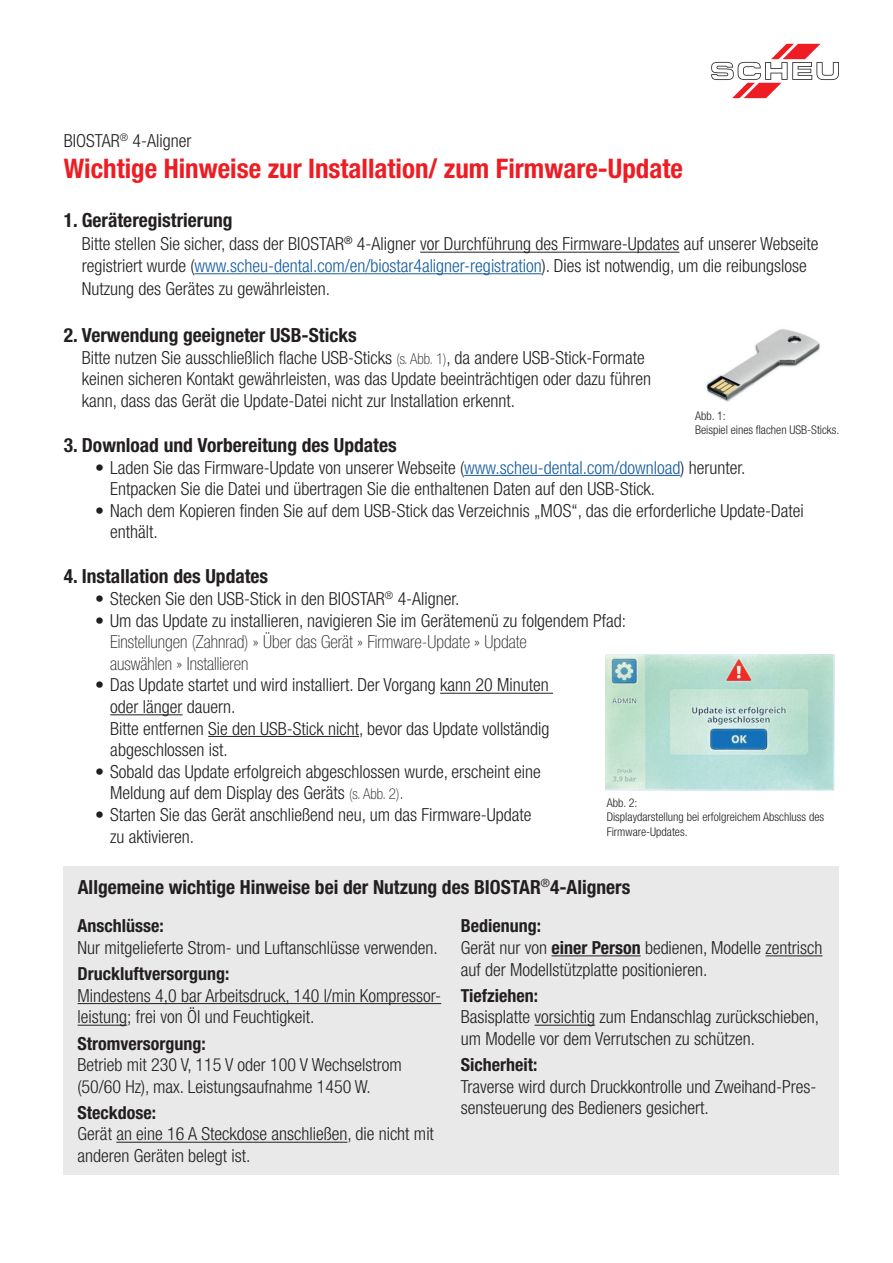
<style>
.page{position:relative;width:893px;height:1263px;background:#fff}
.page>*{position:absolute;margin:0;border:0;box-sizing:border-box;transform-origin:0 0}
.t1{font:700 condensed 27px "Helvetica Neue LT Pro";color:#ee1d23}
.t2{font:700 condensed 19.5px "Helvetica Neue LT Pro";color:#231f20}
.t3{font:300 condensed 18px/21.6px "Helvetica Neue LT Pro";color:#231f20}
.t4{font:100 condensed 18px/21.6px "Helvetica Neue LT Pro";color:#231f20}
.t5{font:700 condensed 18px "Helvetica Neue LT Pro";color:#231f20}
.t6{font:300 condensed 12px/14.4px "Helvetica Neue LT Pro";color:#231f20}
.s1{color:#175d9e}
.s2{font-weight:100;font-size:15px}
.s3{font-weight:100}
.s4{font-weight:700}
</style>
<div class="page">
<svg style="left:711px;top:44px;width:128px;height:54px"></svg>
<hr style="left:420px;top:252px;width:259px;height:1px;background:#231f20">
<hr style="left:194px;top:273px;width:348px;height:1px;background:#175d9e">
<hr style="left:464px;top:475px;width:216px;height:1px;background:#175d9e">
<hr style="left:440px;top:693px;width:113px;height:1px;background:#231f20">
<hr style="left:110px;top:714px;width:73px;height:1px;background:#231f20">
<hr style="left:208px;top:736px;width:151px;height:1px;background:#231f20">
<img style="left:705px;top:329px;width:115px;height:73px">
<img style="left:605px;top:655px;width:229px;height:136px">
<div style="left:64px;top:866px;width:775px;height:308px;background:#e9e9e9"></div>
<hr style="left:78px;top:1003px;width:363px;height:1px;background:#231f20">
<hr style="left:78px;top:1025px;width:49px;height:1px;background:#231f20">
<hr style="left:116px;top:1142px;width:231px;height:1px;background:#231f20">
<hr style="left:551px;top:955px;width:90px;height:1px;background:#231f20">
<hr style="left:765px;top:955px;width:57px;height:1px;background:#231f20">
<hr style="left:534px;top:1025px;width:61px;height:1px;background:#231f20">
<p class="t3" style="left:64px;top:129px;width:129px">BIOSTAR<sup>®</sup> 4-Aligner</p>
<h1 class="t1" style="left:64px;top:152px;width:621px">Wichtige Hinweise zur Installation/ zum Firmware-Update</h1>
<p class="t2" style="left:64px;top:208px;width:170px">1. Geräteregistrierung</p>
<p class="t3" style="left:82px;top:233px;width:738px">Bitte stellen Sie sicher, dass der BIOSTAR<sup>®</sup> 4-Aligner vor Durchführung des Firmware-Updates auf unserer Webseite registriert wurde (<span class="s1">www.scheu-dental.com/en/biostar4aligner-registration</span>). Dies ist notwendig, um die reibungslose</p>
<p class="t3" style="left:82px;top:278px;width:250px">Nutzung des Gerätes zu gewährleisten.</p>
<p class="t2" style="left:64px;top:323px;width:295px">2. Verwendung geeigneter USB-Sticks</p>
<p class="t3" style="left:82px;top:346px;width:571px">Bitte nutzen Sie ausschließlich flache USB-Sticks <span class="s2">(s. Abb. 1)</span>, da andere USB-Stick-Formate keinen sicheren Kontakt gewährleisten, was das Update beeinträchtigen oder dazu führen kann, dass das Gerät die Update-Datei nicht zur Installation erkennt.</p>
<p class="t2" style="left:64px;top:433px;width:334px">3. Download und Vorbereitung des Updates</p>
<p class="t3" style="left:110px;top:456px;width:636px;text-indent:-15px">• Laden Sie das Firmware-Update von unserer Webseite (<span class="s1">www.scheu-dental.com/download</span>) herunter.<br>Entpacken Sie die Datei und übertragen Sie die enthaltenen Daten auf den USB-Stick.</p>
<p class="t3" style="left:110px;top:499px;width:695px;text-indent:-15px">• Nach dem Kopieren finden Sie auf dem USB-Stick das Verzeichnis „MOS“, das die erforderliche Update-Datei enthält.</p>
<p class="t2" style="left:64px;top:565px;width:206px">4. Installation des Updates</p>
<p class="t3" style="left:95px;top:588px;width:366px">• Stecken Sie den USB-Stick in den BIOSTAR<sup>®</sup> 4-Aligner.</p>
<p class="t3" style="left:95px;top:609px;width:532px">• Um das Update zu installieren, navigieren Sie im Gerätemenü zu folgendem Pfad:</p>
<p class="t4" style="left:110px;top:632px;width:418px">Einstellungen (Zahnrad) » Über das Gerät » Firmware-Update » Update auswählen » Installieren</p>
<p class="t3" style="left:110px;top:674px;width:441px;text-indent:-15px">• Das Update startet und wird installiert. Der Vorgang kann 20 Minuten oder länger dauern.<br>Bitte entfernen Sie den USB-Stick nicht, bevor das Update vollständig abgeschlossen ist.</p>
<p class="t3" style="left:110px;top:760px;width:432px;text-indent:-15px">• Sobald das Update erfolgreich abgeschlossen wurde, erscheint eine<br>Meldung auf dem Display des Geräts <span class="s2">(s. Abb. 2)</span><span class="s3">.</span></p>
<p class="t3" style="left:110px;top:804px;width:423px;text-indent:-15px">• Starten Sie das Gerät anschließend neu, um das Firmware-Update zu aktivieren.</p>
<p class="t6" style="left:695px;top:408px;width:146px">Abb. 1:<br>Beispiel eines flachen USB-Sticks.</p>
<p class="t6" style="left:607px;top:795px;width:219px">Abb. 2:<br>Displaydarstellung bei erfolgreichem Abschluss des<br>Firmware-Updates.</p>
<p class="t2" style="left:78px;top:875px;width:554px">Allgemeine wichtige Hinweise bei der Nutzung des BIOSTAR<sup>®</sup>4-Aligners</p>
<p class="t5" style="left:78px;top:915px;width:88px">Anschlüsse:</p>
<p class="t3" style="left:78px;top:937px;width:362px">Nur mitgelieferte Strom- und Luftanschlüsse verwenden.</p>
<p class="t5" style="left:78px;top:963px;width:153px">Druckluftversorgung:</p>
<p class="t3" style="left:78px;top:984px;width:365px">Mindestens 4,0 bar Arbeitsdruck, 140 l/min Kompressor&shy;leistung; frei von Öl und Feuchtigkeit.</p>
<p class="t5" style="left:78px;top:1032px;width:130px">Stromversorgung:</p>
<p class="t3" style="left:78px;top:1054px;width:326px">Betrieb mit 230 V, 115 V oder 100 V Wechselstrom (50/60 Hz), max. Leistungsaufnahme 1450 W.</p>
<p class="t5" style="left:78px;top:1101px;width:80px">Steckdose:</p>
<p class="t3" style="left:78px;top:1123px;width:358px">Gerät an eine 16 A Steckdose anschließen, die nicht mit anderen Geräten belegt ist.</p>
<p class="t3" style="left:461px;top:915px;width:363px"><span class="s4">Bedienung:<br></span>Gerät nur von <span class="s4">einer Person</span> bedienen, Modelle zentrisch auf der Modellstützplatte positionieren.</p>
<p class="t5" style="left:461px;top:984px;width:79px">Tiefziehen:</p>
<p class="t3" style="left:461px;top:1006px;width:360px">Basisplatte vorsichtig zum Endanschlag zurückschieben, um Modelle vor dem Verrutschen zu schützen.</p>
<p class="t5" style="left:461px;top:1054px;width:78px">Sicherheit:</p>
<p class="t3" style="left:461px;top:1075px;width:357px">Traverse wird durch Druckkontrolle und Zweihand-Pres&shy;sensteuerung des Bedieners gesichert.</p>
</div>
